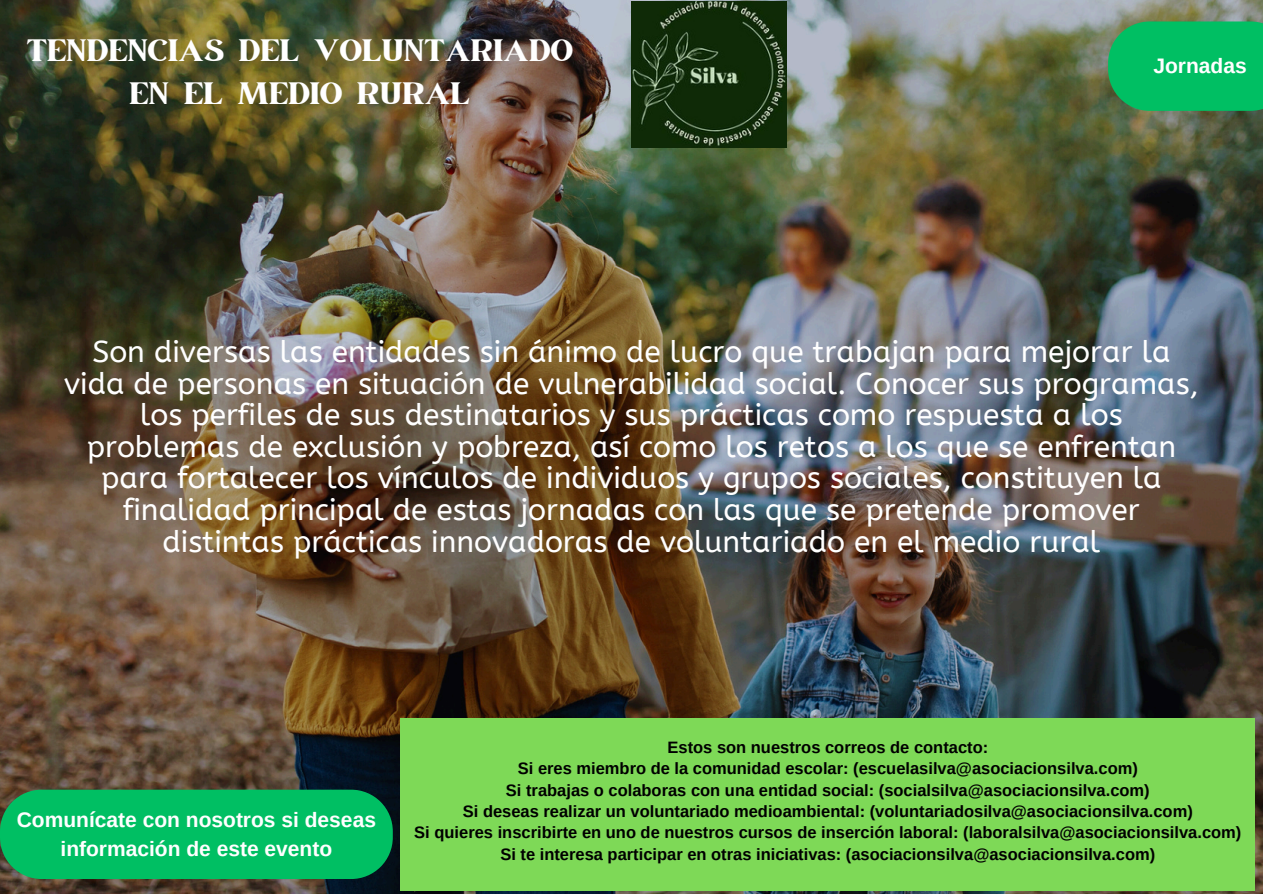
<style>
.page{position:relative;width:1263px;height:894px;background:#fff}
.page>*{position:absolute;margin:0;border:0;box-sizing:border-box;transform-origin:0 0}
.t1{font:36.9px/42.8px "March";color:#fff;text-align:center}
.t2{font:30px/31.5px "A Bee Zee";color:#fff;text-align:center}
.t3{font:700 21px/29.2px "Arimo";color:#fff;text-align:center}
.t4{font:700 16.5px "Arimo";color:#000}
</style>
<div class="page">
<img style="left:0;top:0;width:1263px;height:893px">
<img style="left:631px;top:1px;width:156px;height:146px">
<div style="left:0;top:789px;width:393px;height:89px;background:#00bf63"></div>
<div style="left:401px;top:717px;width:854px;height:173px;background:#7ed957"></div>
<svg style="left:1108px;top:21px;width:155px;height:90px;background:#06ba62"></svg>
<p class="t1" style="left:27px;top:30px;width:548px">TENDENCIAS DEL VOLUNTARIADO<br>EN EL MEDIO RURAL</p>
<p class="t3" style="left:1153px;top:51px;width:95px">Jornadas</p>
<p class="t2" style="left:64px;top:336px;width:1136px">Son diversas las entidades sin ánimo de lucro que trabajan para mejorar la vida de personas en situación de vulnerabilidad social. Conocer sus programas, los perfiles de sus destinatarios y sus prácticas como respuesta a los problemas de exclusión y pobreza, así como los retos a los que se enfrentan para fortalecer los vínculos de individuos y grupos sociales, constituyen la finalidad principal de estas jornadas con las que se pretende promover distintas prácticas innovadoras de voluntariado en el medio rural</p>
<p class="t3" style="left:17px;top:804px;width:361px">Comunícate con nosotros si deseas información de este evento</p>
<h3 class="t4" style="left:667px;top:737px;width:322px">Estos son nuestros correos de contacto:</h3>
<h2 class="t4" style="left:518px;top:759px;width:621px">Si eres miembro de la comunidad escolar: (escuelasilva@asociacionsilva.com)</h2>
<h3 class="t4" style="left:506px;top:780px;width:645px">Si trabajas o colaboras con una entidad social: (socialsilva@asociacionsilva.com)</h3>
<p class="t4" style="left:463px;top:801px;width:731px">Si deseas realizar un voluntariado medioambiental: (voluntariadosilva@asociacionsilva.com)</p>
<p class="t4" style="left:414px;top:823px;width:829px">Si quieres inscribirte en uno de nuestros cursos de inserción laboral: (laboralsilva@asociacionsilva.com)</p>
<p class="t4" style="left:500px;top:844px;width:656px">Si te interesa participar en otras iniciativas: (asociacionsilva@asociacionsilva.com)</p>
</div>
